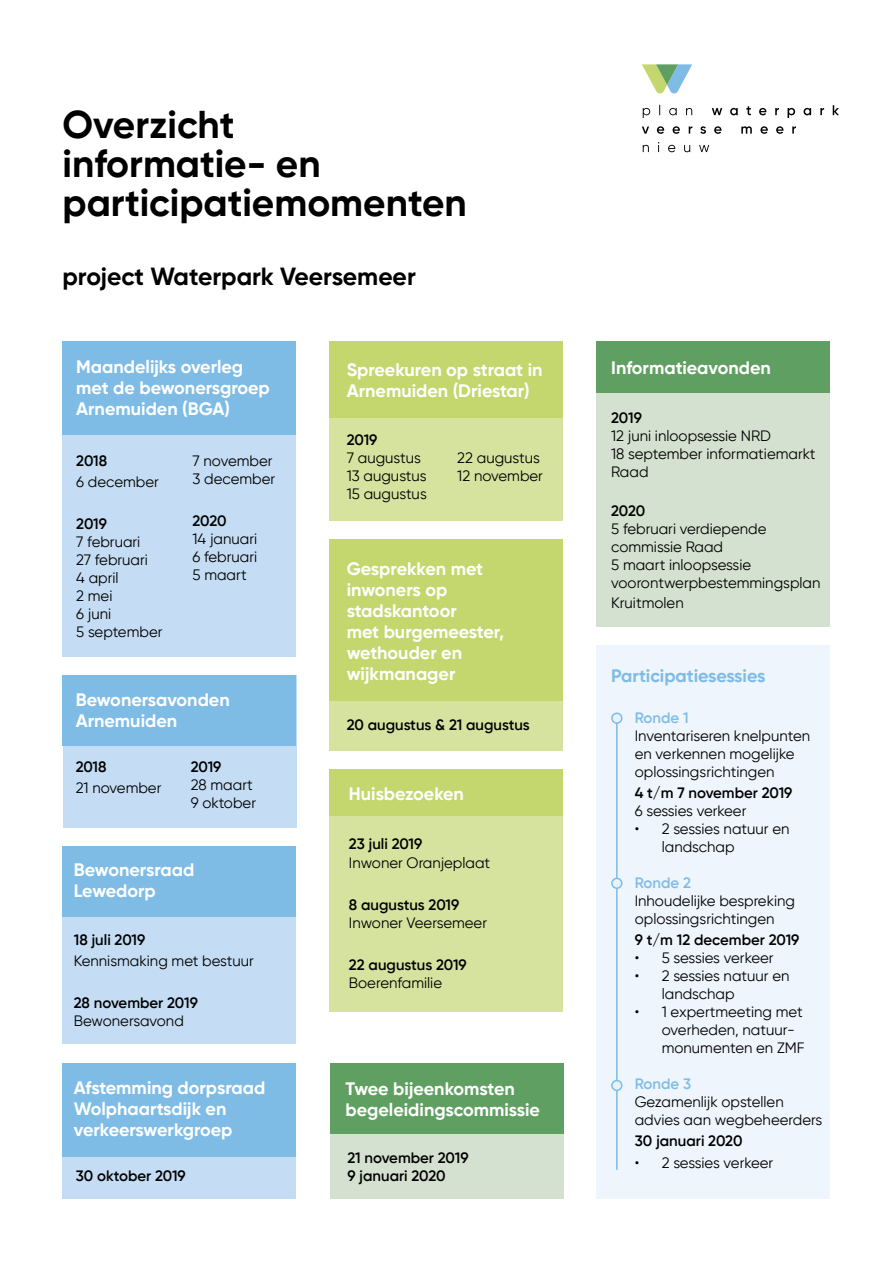
<style>
.page{position:relative;width:893px;height:1263px;background:#fff}
.page>*{position:absolute;margin:0;border:0;box-sizing:border-box;transform-origin:0 0}
.t1{font:700 38.7px/38.7px "Gilroy";color:#000}
.t2{font:700 24.75px "Gilroy";color:#000}
.t3{font:700 18px/21px "Gilroy";color:#fff}
.t4{font:700 18px "Gilroy";letter-spacing:-.005em;color:#7ebce6}
.t5{font:15px/18px "Gilroy";color:#000}
.t6{font:600 15px/18px "Gilroy";color:#000}
.t7{font:600 15px "Gilroy";color:#7ebce6}
.s1{font-weight:600}
.s2{font-weight:400}
</style>
<div class="page">
<div style="left:596px;top:341px;width:234px;height:285px;background:#d5e1d0"></div>
<div style="left:596px;top:645px;width:234px;height:554px;background:#eef5fc"></div>
<div style="left:62px;top:341px;width:234px;height:315px;background:#c5ddf4"></div>
<hr style="left:616px;top:718px;width:2px;height:452px;background:#7ebce6">
<div style="left:330px;top:699px;width:233px;height:51px;background:#d6e39f"></div>
<svg style="left:642px;top:64px;width:50px;height:30px"></svg>
<svg style="left:643px;top:108px;width:7px;height:10px"></svg>
<svg style="left:659px;top:105px;width:18px;height:10px"></svg>
<svg style="left:686px;top:108px;width:6px;height:7px"></svg>
<svg style="left:712px;top:108px;width:10px;height:7px"></svg>
<svg style="left:730px;top:108px;width:8px;height:7px"></svg>
<svg style="left:746px;top:106px;width:5px;height:9px"></svg>
<svg style="left:759px;top:108px;width:7px;height:7px"></svg>
<svg style="left:775px;top:108px;width:4px;height:7px"></svg>
<svg style="left:788px;top:108px;width:7px;height:10px"></svg>
<svg style="left:804px;top:108px;width:20px;height:7px"></svg>
<svg style="left:833px;top:105px;width:6px;height:10px"></svg>
<svg style="left:642px;top:126px;width:154px;height:8px"></svg>
<svg style="left:643px;top:142px;width:66px;height:10px"></svg>
<div style="left:62px;top:341px;width:234px;height:94px;background:#7ebce6"></div>
<div style="left:330px;top:1068px;width:233px;height:131px;background:#d5e1d0"></div>
<div style="left:330px;top:1063px;width:233px;height:70px;background:#609f62"></div>
<div style="left:63px;top:675px;width:233px;height:152px;background:#c5ddf4"></div>
<div style="left:62px;top:675px;width:234px;height:70px;background:#7ebce6"></div>
<div style="left:330px;top:769px;width:233px;height:242px;background:#d6e39f"></div>
<div style="left:62px;top:846px;width:234px;height:198px;background:#c5ddf4"></div>
<div style="left:62px;top:846px;width:234px;height:70px;background:#7ebce6"></div>
<div style="left:330px;top:769px;width:233px;height:47px;background:#c3d76e"></div>
<div style="left:62px;top:1063px;width:234px;height:136px;background:#c5ddf4"></div>
<div style="left:62px;top:1063px;width:234px;height:93px;background:#7ebce6"></div>
<div style="left:330px;top:539px;width:233px;height:162px;background:#c3d76e"></div>
<div style="left:330px;top:341px;width:233px;height:179px;background:#d6e39f"></div>
<div style="left:330px;top:341px;width:233px;height:76px;background:#c3d76e"></div>
<div style="left:596px;top:341px;width:234px;height:51px;background:#609f62"></div>
<div style="left:612px;top:713px;width:10px;height:10px;background:#e8f2fb;border-radius:50%"></div>
<div style="left:611px;top:712px;width:11px;height:12px;border:2px solid #7ebce6;border-radius:50%"></div>
<div style="left:612px;top:878px;width:10px;height:10px;background:#e8f2fb;border-radius:50%"></div>
<div style="left:611px;top:878px;width:11px;height:11px;border:2px solid #7ebce6;border-radius:50%"></div>
<div style="left:612px;top:1080px;width:10px;height:10px;background:#e8f2fb;border-radius:50%"></div>
<div style="left:611px;top:1080px;width:11px;height:11px;border:2px solid #7ebce6;border-radius:50%"></div>
<h1 class="t1" style="left:63px;top:105px;width:406px">Overzicht<br>informatie- en participatiemomenten</h1>
<h2 class="t2" style="left:63px;top:261px;width:355px">project Waterpark Veersemeer</h2>
<p class="t3" style="left:76px;top:356px;width:195px">Maandelijks overleg met de bewonersgroep<br>Arnemuiden (BGA)</p>
<p class="t6" style="left:76px;top:451px;width:32px">2018</p>
<p class="t5" style="left:76px;top:472px;width:84px">6 december</p>
<p class="t6" style="left:76px;top:514px;width:32px">2019</p>
<p class="t5" style="left:76px;top:532px;width:88px">7 februari<br>27 februari<br>4 april<br>2 mei<br>6 juni<br>5 september</p>
<p class="t5" style="left:193px;top:451px;width:84px">7 november<br>3 december</p>
<p class="t6" style="left:193px;top:511px;width:36px">2020</p>
<p class="t5" style="left:193px;top:529px;width:66px;text-align:justify">14 januari 6 februari 5 maart</p>
<p class="t3" style="left:76px;top:689px;width:156px">Bewonersavonden<br>Arnemuiden</p>
<p class="t5" style="left:76px;top:756px;width:87px;line-height:21px"><span class="s1">2018<br></span>21 november</p>
<p class="t5" style="left:191px;top:758px;width:67px"><span class="s1">2019<br></span>28 maart<br>9 oktober</p>
<p class="t3" style="left:74px;top:859px;width:122px">Bewonersraad<br>Lewedorp</p>
<p class="t5" style="left:74px;top:929px;width:182px;line-height:21px"><span class="s1">18 juli 2019<br></span>Kennismaking met bestuur</p>
<p class="t6" style="left:74px;top:994px;width:126px">28 november 2019<br><span class="s2">Bewonersavond</span></p>
<p class="t3" style="left:74px;top:1077px;width:193px">Afstemming dorpsraad<br>Wolphaartsdijk en verkeerswerkgroep</p>
<p class="t6" style="left:76px;top:1167px;width:111px">30 oktober 2019</p>
<p class="t3" style="left:347px;top:359px;width:197px">Spreekuren op straat in<br>Arnemuiden (Driestar)</p>
<p class="t5" style="left:347px;top:430px;width:82px"><span class="s1">2019<br></span>7 augustus<br>13 augustus<br>15 augustus</p>
<p class="t5" style="left:457px;top:448px;width:87px">22 augustus<br>12 november</p>
<p class="t3" style="left:347px;top:558px;width:159px">Gesprekken met inwoners op stadskantoor<br>met burgemeester, wethouder en wijkmanager</p>
<p class="t6" style="left:347px;top:716px;width:185px">20 augustus &amp; 21 augustus</p>
<p class="t3" style="left:349px;top:783px;width:117px">Huisbezoeken</p>
<p class="t5" style="left:349px;top:835px;width:143px"><span class="s1">23 juli 2019<br></span>Inwoner Oranjeplaat</p>
<p class="t5" style="left:349px;top:895px;width:140px"><span class="s1">8 augustus 2019<br></span>Inwoner Veersemeer</p>
<p class="t6" style="left:349px;top:955px;width:119px">22 augustus 2019<br><span class="s2">Boerenfamilie</span></p>
<p class="t3" style="left:346px;top:1078px;width:196px">Twee bijeenkomsten begeleidingscommissie</p>
<p class="t6" style="left:347px;top:1148px;width:123px">21 november 2019<br>9 januari 2020</p>
<p class="t3" style="left:611px;top:357px;width:161px">Informatieavonden</p>
<p class="t6" style="left:611px;top:408px;width:32px">2019</p>
<p class="t5" style="left:611px;top:426px;width:206px">12 juni inloopsessie NRD<br>18 september informatiemarkt<br>Raad</p>
<p class="t6" style="left:611px;top:501px;width:36px">2020</p>
<p class="t5" style="left:611px;top:519px;width:211px">5 februari verdiepende commissie Raad<br>5 maart inloopsessie voorontwerpbestemmingsplan</p>
<p class="t5" style="left:611px;top:593px;width:74px">Kruitmolen</p>
<h4 class="t4" style="left:611px;top:664px;width:156px">Participatiesessies</h4>
<p class="t7" style="left:635px;top:708px;width:55px">Ronde 1</p>
<p class="t5" style="left:635px;top:726px;width:177px">Inventariseren knelpunten en verkennen mogelijke oplossingsrichtingen</p>
<p class="t6" style="left:635px;top:783px;width:159px">4 t/m 7 november 2019</p>
<p class="t5" style="left:635px;top:801px;width:113px">6 sessies verkeer</p>
<p class="t5" style="left:662px;top:819px;width:129px;text-indent:-27px">• 2 sessies natuur en landschap</p>
<p class="t7" style="left:635px;top:873px;width:58px">Ronde 2</p>
<p class="t5" style="left:635px;top:891px;width:162px">Inhoudelijke bespreking oplossingsrichtingen</p>
<p class="t6" style="left:635px;top:930px;width:166px">9 t/m 12 december 2019</p>
<p class="t5" style="left:635px;top:948px;width:140px">• 5 sessies verkeer</p>
<p class="t5" style="left:662px;top:966px;width:129px;text-indent:-27px">• 2 sessies natuur en landschap</p>
<p class="t5" style="left:662px;top:1002px;width:144px;text-indent:-27px">• 1 expertmeeting met overheden, natuur&shy;monumenten en ZMF</p>
<p class="t7" style="left:635px;top:1074px;width:58px">Ronde 3</p>
<p class="t5" style="left:635px;top:1092px;width:189px">Gezamenlijk opstellen advies aan wegbeheerders</p>
<p class="t6" style="left:635px;top:1131px;width:109px">30 januari 2020</p>
<p class="t5" style="left:635px;top:1153px;width:140px">• 2 sessies verkeer</p>
</div>
